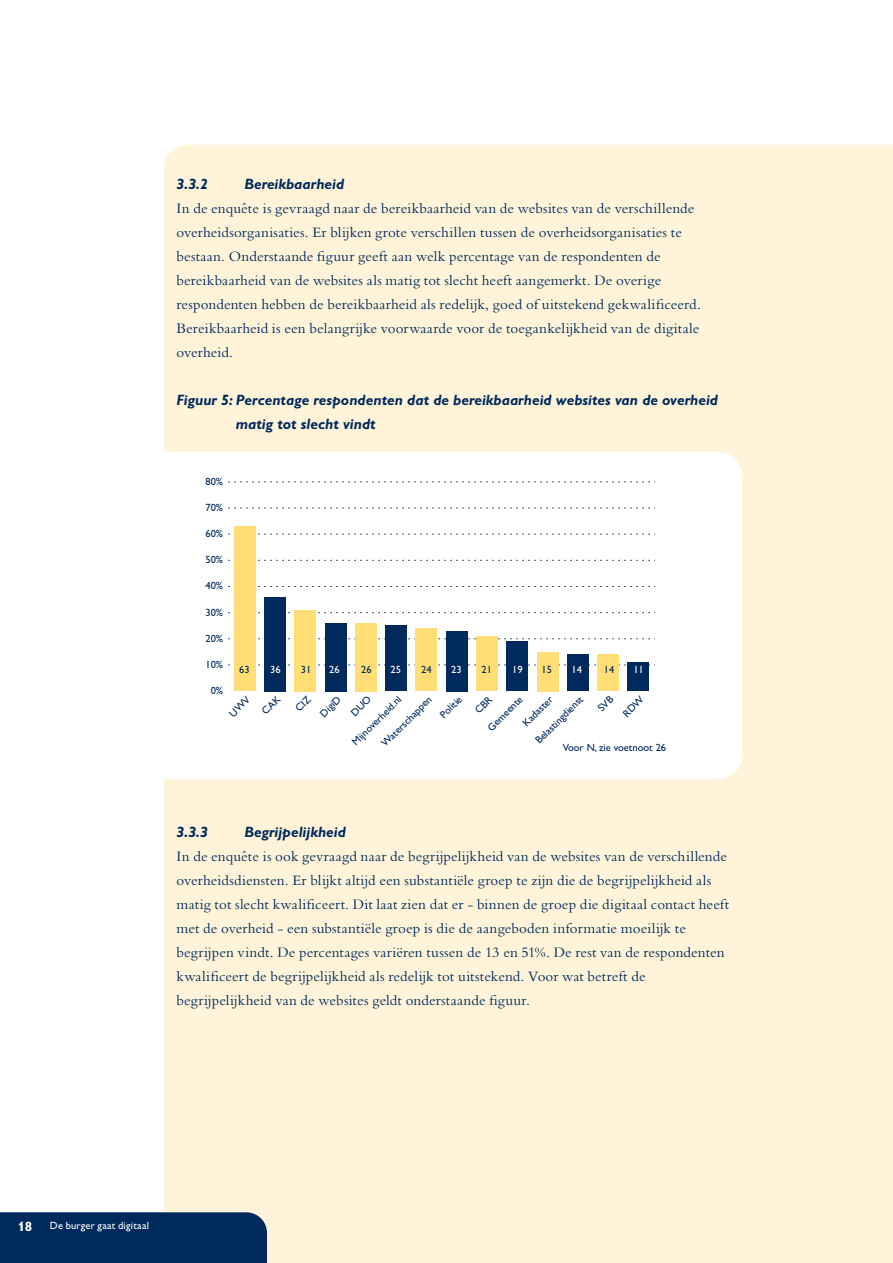
<style>
.page{position:relative;width:893px;height:1263px;background:#fff}
.page>*{position:absolute;margin:0;border:0;box-sizing:border-box;transform-origin:0 0}
.t1{font:15px/24px "Bembo Std";letter-spacing:.01em;color:#002a5c}
.t2{font:italic 700 15px/24px "Gill Sans Std";color:#002a5c}
.t3{font:700 13.5px "Gill Sans MT Pro";color:#fff}
.t4{font:10.5px/21.5px "Gill Sans Std";color:#002a5c}
.t5{font:500 10.5px "Gill Sans MT Pro";letter-spacing:.02em;color:#fff}
.t6{font:10.5px "Gill Sans Std";color:#fff}
</style>
<div class="page">
<div style="left:164px;top:145px;width:729px;height:1118px;background:#fff4d9"></div>
<div style="left:0;top:1212px;width:267px;height:51px;background:#002a5c"></div>
<div style="left:83px;top:452px;width:659px;height:327px;background:#fff;border-radius:26px"></div>
<svg style="left:228px;top:665px;width:427px;height:1px"></svg>
<svg style="left:228px;top:638px;width:427px;height:1px"></svg>
<svg style="left:228px;top:612px;width:427px;height:1px"></svg>
<svg style="left:228px;top:586px;width:427px;height:1px"></svg>
<svg style="left:228px;top:560px;width:427px;height:1px"></svg>
<svg style="left:228px;top:534px;width:427px;height:1px"></svg>
<svg style="left:228px;top:508px;width:427px;height:1px"></svg>
<svg style="left:228px;top:481px;width:427px;height:1px"></svg>
<div style="left:234px;top:526px;width:22px;height:165px;background:#ffde75"></div>
<div style="left:264px;top:597px;width:22px;height:94px;background:#002a5c"></div>
<div style="left:294px;top:610px;width:22px;height:81px;background:#ffde75"></div>
<div style="left:325px;top:623px;width:22px;height:68px;background:#002a5c"></div>
<div style="left:355px;top:623px;width:22px;height:68px;background:#ffde75"></div>
<div style="left:385px;top:626px;width:22px;height:65px;background:#002a5c"></div>
<div style="left:416px;top:628px;width:21px;height:63px;background:#ffde75"></div>
<div style="left:446px;top:631px;width:22px;height:60px;background:#002a5c"></div>
<div style="left:476px;top:636px;width:22px;height:55px;background:#ffde75"></div>
<div style="left:506px;top:641px;width:22px;height:50px;background:#002a5c"></div>
<div style="left:537px;top:652px;width:21px;height:39px;background:#ffde75"></div>
<div style="left:567px;top:654px;width:22px;height:37px;background:#002a5c"></div>
<div style="left:597px;top:654px;width:22px;height:37px;background:#ffde75"></div>
<div style="left:627px;top:662px;width:22px;height:29px;background:#002a5c"></div>
<p class="t2" style="left:176px;top:172px;width:33px">3.3.2</p>
<p class="t2" style="left:244px;top:172px;width:101px">Bereikbaarheid</p>
<p class="t1" style="left:176px;top:196px;width:526px">In de enquête is gevraagd naar de bereikbaarheid van de websites van de verschillende overheidsorganisaties. Er blijken grote verschillen tussen de overheidsorganisaties te bestaan. Onderstaande figuur geeft aan welk percentage van de respondenten de bereikbaarheid van de websites als matig tot slecht heeft aangemerkt. De overige respondenten hebben de bereikbaarheid als redelijk, goed of uitstekend gekwalificeerd.<br>Bereikbaarheid is een belangrijke voorwaarde voor de toegankelijkheid van de digitale overheid.</p>
<p class="t2" style="left:236px;top:388px;width:484px;text-indent:-59px">Figuur 5: Percentage respondenten dat de bereikbaarheid websites van de overheid matig tot slecht vindt</p>
<p class="t4" style="left:205px;top:470px;width:19px">80%</p>
<p class="t4" style="left:205px;top:497px;width:19px">70%</p>
<p class="t4" style="left:205px;top:523px;width:19px">60%</p>
<p class="t4" style="left:205px;top:549px;width:19px">50%</p>
<p class="t4" style="left:205px;top:575px;width:19px">40%</p>
<p class="t4" style="left:205px;top:601px;width:19px">30%</p>
<p class="t4" style="left:205px;top:627px;width:19px">20%</p>
<p class="t4" style="left:205px;top:654px;width:19px">10%</p>
<p class="t4" style="left:211px;top:680px;width:14px">0%</p>
<p class="t4" style="left:239px;top:659px;width:12px">63</p>
<p class="t6" style="left:270px;top:663px;width:12px">36</p>
<p class="t4" style="left:301px;top:659px;width:12px">31</p>
<p class="t6" style="left:329px;top:663px;width:12px">26</p>
<p class="t4" style="left:361px;top:659px;width:12px">26</p>
<p class="t6" style="left:391px;top:663px;width:12px">25</p>
<p class="t4" style="left:421px;top:659px;width:12px">24</p>
<p class="t6" style="left:451px;top:663px;width:12px">23</p>
<p class="t4" style="left:481px;top:659px;width:12px">21</p>
<p class="t6" style="left:512px;top:663px;width:12px">19</p>
<p class="t4" style="left:541px;top:659px;width:12px">15</p>
<p class="t6" style="left:571px;top:663px;width:12px">14</p>
<p class="t4" style="left:604px;top:659px;width:12px">14</p>
<p class="t6" style="left:633px;top:663px;width:12px">11</p>
<p class="t4" style="left:330px;top:692px;width:25px;text-indent:-22px;rotate:-45deg">DigiD<br>DUO</p>
<p class="t4" style="left:360px;top:722px;width:68px;text-indent:-20px;rotate:-45deg">Mijnoverheid.nl<br>Waterschappen</p>
<p class="t4" style="left:434px;top:709px;width:28px;rotate:-45deg">Politie</p>
<p class="t4" style="left:602px;top:692px;width:26px;text-indent:-14px;rotate:-45deg">SVB<br>RDW</p>
<p class="t4" style="left:529px;top:734px;width:64px;rotate:-45deg">Belastingdienst</p>
<p class="t4" style="left:517px;top:717px;width:39px;rotate:-45deg">Kadaster</p>
<p class="t4" style="left:482px;top:722px;width:46px;rotate:-45deg">Gemeente</p>
<p class="t4" style="left:563px;top:737px;width:105px">Voor N, zie voetnoot 26</p>
<p class="t2" style="left:176px;top:820px;width:33px">3.3.3</p>
<p class="t2" style="left:244px;top:820px;width:103px">Begrijpelijkheid</p>
<p class="t1" style="left:176px;top:844px;width:554px">In de enquête is ook gevraagd naar de begrijpelijkheid van de websites van de verschillende overheidsdiensten. Er blijkt altijd een substantiële groep te zijn die de begrijpelijkheid als matig tot slecht kwalificeert. Dit laat zien dat er - binnen de groep die digitaal contact heeft met de overheid - een substantiële groep is die de aangeboden informatie moeilijk te begrijpen vindt. De percentages variëren tussen de 13 en 51%. De rest van de respondenten kwalificeert de begrijpelijkheid als redelijk tot uitstekend. Voor wat betreft de begrijpelijkheid van de websites geldt onderstaande figuur.</p>
<p class="t3" style="left:18px;top:1218px;width:16px">81</p>
<p class="t5" style="left:50px;top:1219px;width:144px">Komt een kind b j de buurvrouw</p>
<p class="t5" style="left:50px;top:1219px;width:101px">De burger gaat digitaal</p>
</div>
